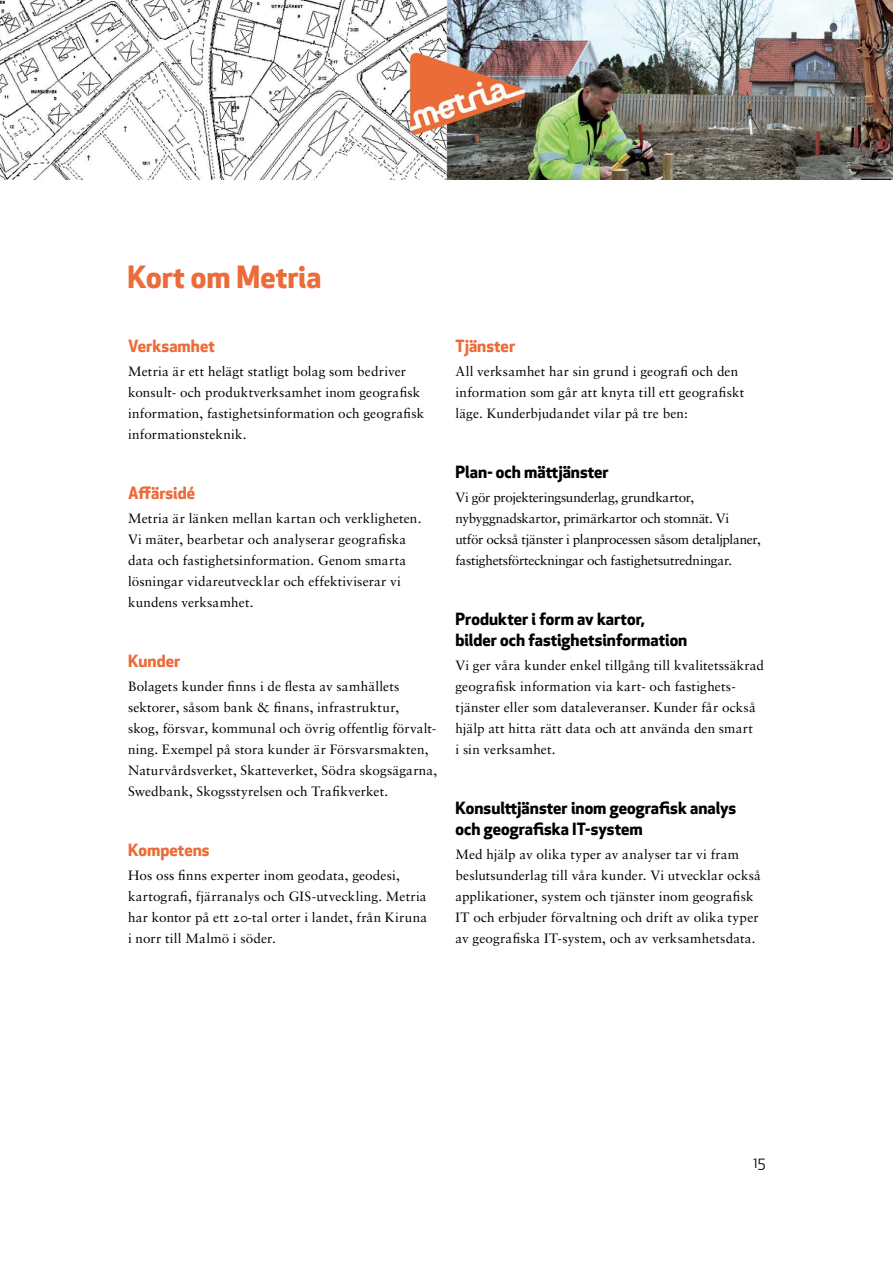
<style>
.page{position:relative;width:893px;height:1263px;background:#fff}
.page>*{position:absolute;margin:0;border:0;box-sizing:border-box;transform-origin:0 0}
.t1{font:700 30px "Apex New";color:#ec6c39}
.t2{font:700 16.5px/21px "Apex New";color:#000}
.t3{font:700 16.5px "Apex New";color:#ec6c39}
.t4{font:15px "Apex New";color:#000}
.t5{font:13.5px/21px "Sabon";letter-spacing:.01em;color:#000}
.t6{font:13.5px/21px "Sabon";letter-spacing:-.02em;color:#000}
.s1{font-family:"Sabon Roman SC"}
</style>
<div class="page">
<img style="left:0;top:0;width:893px;height:179px">
<h1 class="t1" style="left:128px;top:255px;width:195px">Kort om Metria</h1>
<p class="t3" style="left:128px;top:334px;width:88px">Verksamhet</p>
<p class="t5" style="left:128px;top:361px;width:298px">Metria är ett helägt statligt bolag som bedriver konsult- och produktverksamhet inom geografisk information, fastighetsinformation och geografisk informationsteknik.</p>
<p class="t3" style="left:128px;top:481px;width:69px">Affärsidé</p>
<p class="t5" style="left:128px;top:508px;width:295px">Metria är länken mellan kartan och verkligheten.<br>Vi mäter, bearbetar och analyserar geografiska data och fastighetsinformation. Genom smarta lösningar vidareutvecklar och effektiviserar vi kundens verksamhet.</p>
<p class="t3" style="left:128px;top:649px;width:54px">Kunder</p>
<p class="t5" style="left:128px;top:676px;width:311px">Bolagets kunder finns i de flesta av samhällets sektorer, såsom bank &amp; finans, infrastruktur,<br>skog, försvar, kommunal och övrig offentlig förvalt&shy;ning. Exempel på stora kunder är Försvarsmakten, Naturvårdsverket, Skatteverket, Södra skogsägarna, Swedbank, Skogsstyrelsen och Trafikverket.</p>
<p class="t3" style="left:128px;top:838px;width:83px">Kompetens</p>
<p class="t5" style="left:128px;top:865px;width:301px">Hos oss finns experter inom geodata, geodesi, kartografi, fjärranalys och GIS-utveckling. Metria har kontor på ett <span class="s1">20</span>-tal orter i landet, från Kiruna i norr till Malmö i söder.</p>
<p class="t3" style="left:455px;top:334px;width:61px">Tjänster</p>
<p class="t5" style="left:455px;top:361px;width:290px">All verksamhet har sin grund i geografi och den information som går att knyta till ett geografiskt läge. Kunderbjudandet vilar på tre ben:</p>
<p class="t2" style="left:455px;top:461px;width:155px">Plan- och mättjänster</p>
<p class="t6" style="left:455px;top:487px;width:307px">Vi gör projekteringsunderlag, grundkartor, nybyggnadskartor, primärkartor och stomnät. Vi<br>utför också tjänster i planprocessen såsom detaljplaner, fastighetsförteckningar och fastighetsutredningar.</p>
<p class="t2" style="left:455px;top:608px;width:233px">Produkter i form av kartor, bilder och fastighetsinformation</p>
<p class="t5" style="left:455px;top:655px;width:310px">Vi ger våra kunder enkel tillgång till kvalitetssäkrad geografisk information via kart- och fastighets&shy;tjänster eller som dataleveranser. Kunder får också hjälp att hitta rätt data och att använda den smart<br>i sin verksamhet.</p>
<p class="t2" style="left:455px;top:797px;width:282px">Konsulttjänster inom geografisk analys och geografiska IT-system</p>
<p class="t5" style="left:455px;top:844px;width:307px">Med hjälp av olika typer av analyser tar vi fram beslutsunderlag till våra kunder. Vi utvecklar också applikationer, system och tjänster inom geografisk IT och erbjuder förvaltning och drift av olika typer av geografiska IT-system, och av verksamhetsdata.</p>
<p class="t4" style="left:753px;top:1153px;width:14px">15</p>
</div>
